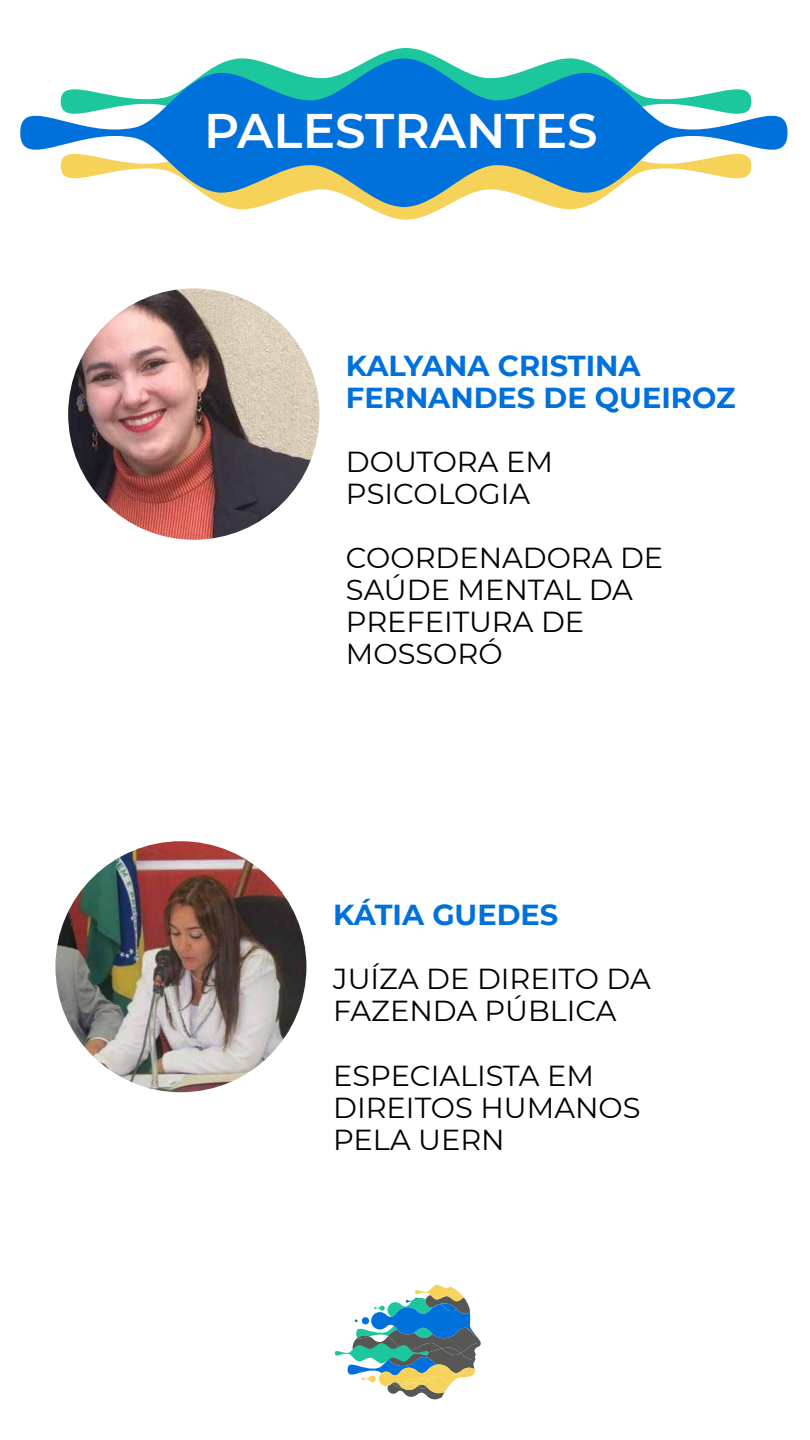
<style>
.page{position:relative;width:810px;height:1440px;background:#fff}
.page>*{position:absolute;margin:0;border:0;box-sizing:border-box;transform-origin:0 0}
.t1{font:600 48.53px "Montserrat";color:#fff}
.t2{font:28.88px/32.1px "Montserrat";color:#000}
.t3{font:700 28.88px/32.1px "Montserrat";color:#0071db}
</style>
<div class="page">
<svg style="left:373px;top:48px;width:66px;height:10px"></svg>
<svg style="left:228px;top:207px;width:356px;height:13px"></svg>
<svg style="left:20px;top:58px;width:768px;height:149px"></svg>
<img style="left:68px;top:288px;width:252px;height:252px;border-radius:126px">
<img style="left:55px;top:841px;width:251px;height:251px;border-radius:126px">
<svg style="left:335px;top:1284px;width:146px;height:115px"></svg>
<h1 class="t1" style="left:204px;top:96px;width:395px">PALESTRANTES</h1>
<p class="t3" style="left:346px;top:348px;width:391px">KALYANA CRISTINA<br>FERNANDES DE QUEIROZ</p>
<p class="t2" style="left:346px;top:445px;width:208px">DOUTORA EM<br>PSICOLOGIA</p>
<p class="t2" style="left:346px;top:541px;width:319px">COORDENADORA DE<br>SAÚDE MENTAL DA<br>PREFEITURA DE<br>MOSSORÓ</p>
<p class="t3" style="left:333px;top:897px;width:227px">KÁTIA GUEDES</p>
<p class="t2" style="left:333px;top:962px;width:319px">JUÍZA DE DIREITO DA<br>FAZENDA PÚBLICA</p>
<p class="t2" style="left:333px;top:1058px;width:309px">ESPECIALISTA EM<br>DIREITOS HUMANOS<br>PELA UERN</p>
</div>
